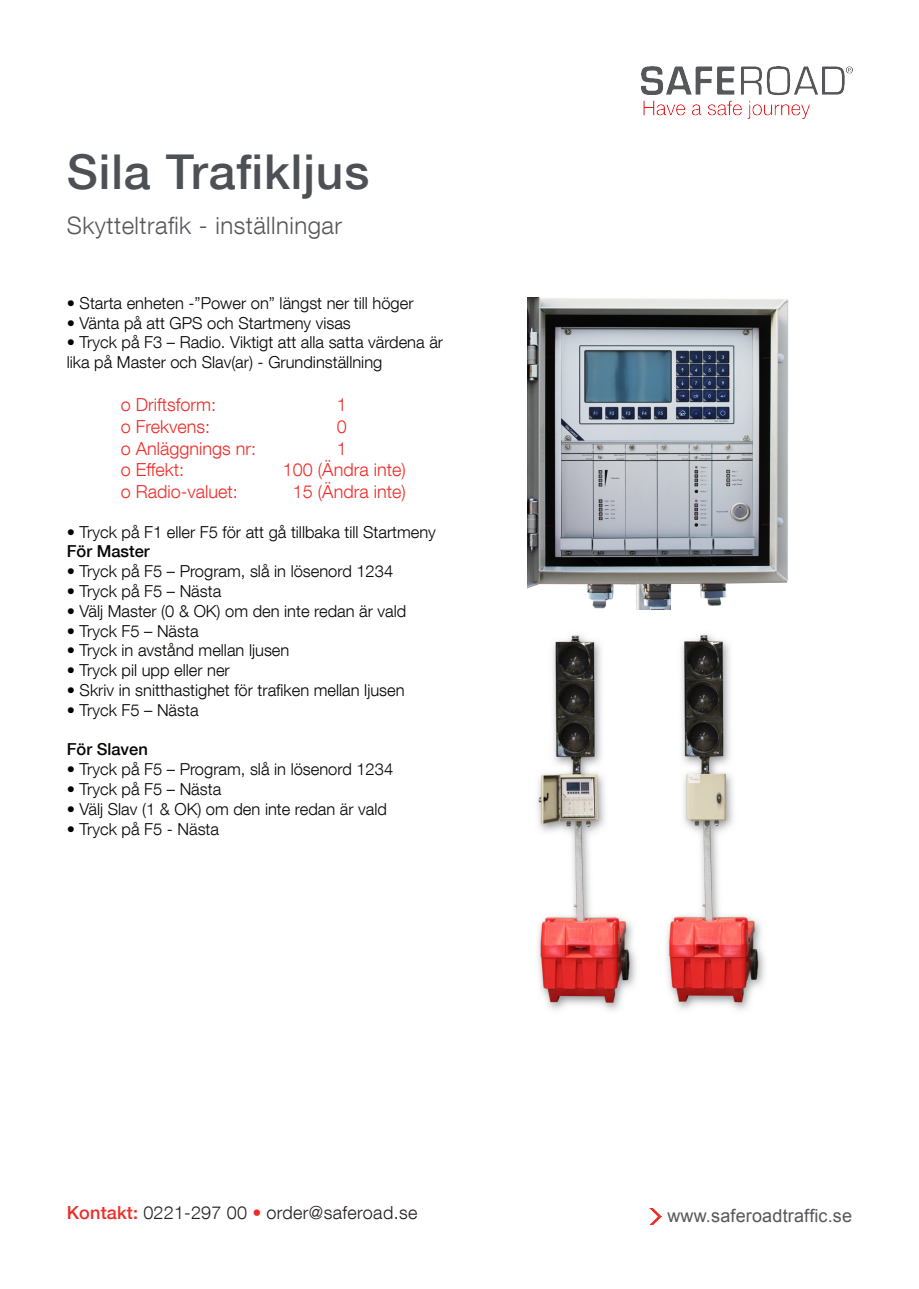
<style>
.page{position:relative;width:919px;height:1289px;background:#fff}
.page>*{position:absolute;margin:0;border:0;box-sizing:border-box;transform-origin:0 0}
.t1{font:500 48px "Helvetica Neue LT Com";letter-spacing:.02em;color:#4d5156}
.t2{font:300 24px "Helvetica Neue LT Com";letter-spacing:.02em;color:#55575a}
.t3{font:300 18px "Helvetica Neue LT Com";color:#ee2d28}
.t4{font:300 18px "Helvetica Neue LT Com";letter-spacing:.02em;color:#231f20}
.t5{font:18px "Arial";letter-spacing:.01em;color:#55575a}
.t6{font:300 16.5px/19.8px "Helvetica Neue LT Com";color:#040503}
.t7{font:500 16.5px "Helvetica Neue LT Com";color:#040503}
.s1{font-weight:500;color:#ee2d28}
</style>
<div class="page">
<img style="left:641px;top:67px;width:211px;height:52px">
<img style="left:649px;top:1208px;width:12px;height:16px">
<img style="left:528px;top:297px;width:261px;height:313px">
<img style="left:537px;top:634px;width:228px;height:376px">
<p class="t1" style="left:67px;top:143px;width:304px">Sila Trafikljus</p>
<p class="t2" style="left:67px;top:210px;width:277px">Skytteltrafik - inställningar</p>
<p class="t6" style="left:67px;top:293px;width:348px">• Starta enheten -”Power on” längst ner till höger</p>
<p class="t6" style="left:67px;top:312px;width:285px">• Vänta på att GPS och Startmeny visas</p>
<p class="t6" style="left:67px;top:332px;width:378px">• Tryck på F3 – Radio. Viktigt att alla satta värdena är lika på Master och Slav(ar) - Grundinställning</p>
<p class="t3" style="left:121px;top:394px;width:97px">o Driftsform:</p>
<p class="t3" style="left:337px;top:394px;width:12px">1</p>
<p class="t3" style="left:121px;top:415px;width:91px">o Frekvens:</p>
<p class="t3" style="left:337px;top:415px;width:12px">0</p>
<p class="t3" style="left:121px;top:437px;width:137px">o Anläggnings nr:</p>
<p class="t3" style="left:337px;top:437px;width:12px">1</p>
<p class="t3" style="left:121px;top:459px;width:65px">o Effekt:</p>
<p class="t3" style="left:283px;top:459px;width:124px">100 (Ändra inte)</p>
<p class="t3" style="left:121px;top:480px;width:119px">o Radio-valuet:</p>
<p class="t3" style="left:293px;top:480px;width:114px">15 (Ändra inte)</p>
<p class="t6" style="left:67px;top:521px;width:370px">• Tryck på F1 eller F5 för att gå tillbaka till Startmeny</p>
<p class="t7" style="left:67px;top:541px;width:84px">För Master</p>
<p class="t6" style="left:67px;top:561px;width:328px">• Tryck på F5 – Program, slå in lösenord 1234</p>
<p class="t6" style="left:67px;top:581px;width:156px">• Tryck på F5 – Nästa</p>
<p class="t6" style="left:67px;top:600px;width:341px">• Välj Master (0 &amp; OK) om den inte redan är vald</p>
<p class="t6" style="left:67px;top:620px;width:133px">• Tryck F5 – Nästa</p>
<p class="t6" style="left:67px;top:640px;width:224px">• Tryck in avstånd mellan ljusen</p>
<p class="t6" style="left:67px;top:660px;width:164px">• Tryck pil upp eller ner</p>
<p class="t6" style="left:67px;top:680px;width:339px">• Skriv in snitthastighet för trafiken mellan ljusen</p>
<p class="t6" style="left:67px;top:699px;width:133px">• Tryck F5 – Nästa</p>
<p class="t7" style="left:67px;top:739px;width:83px">För Slaven</p>
<p class="t6" style="left:67px;top:759px;width:328px">• Tryck på F5 – Program, slå in lösenord 1234</p>
<p class="t6" style="left:67px;top:779px;width:156px">• Tryck på F5 – Nästa</p>
<p class="t6" style="left:67px;top:798px;width:322px">• Välj Slav (1 &amp; OK) om den inte redan är vald</p>
<p class="t6" style="left:67px;top:818px;width:154px">• Tryck på F5 - Nästa</p>
<p class="t4" style="left:67px;top:1201px;width:352px"><span class="s1">Kontakt:</span> 0221-297 00 <span class="s1">•</span> order@saferoad.se</p>
<p class="t5" style="left:667px;top:1203px;width:186px">www.saferoadtraffic.se</p>
</div>
